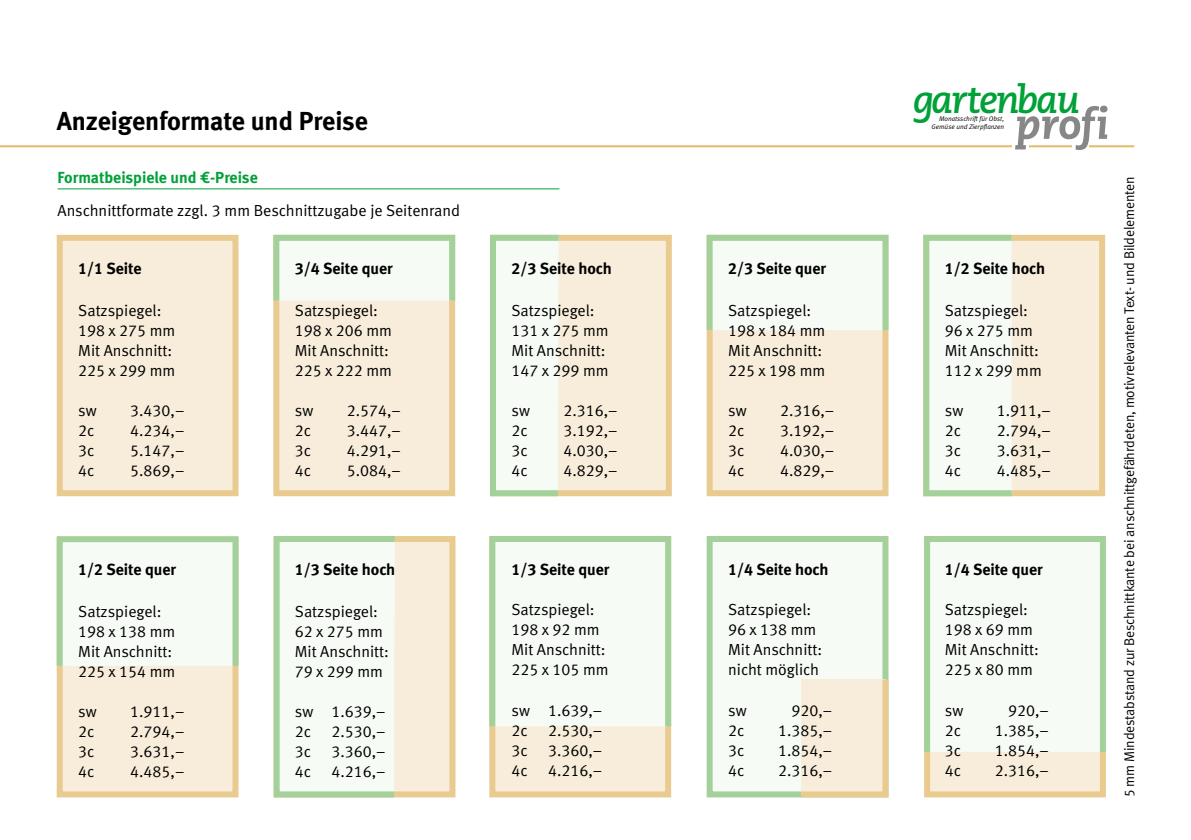
<style>
.page{position:relative;width:1191px;height:840px;background:#fff}
.page>*{position:absolute;margin:0;border:0;box-sizing:border-box;transform-origin:0 0}
.t1{font:italic 700 38.8px "Caecilia LT";letter-spacing:-.055em;color:#00a138}
.t2{font:26px "Meta Bold LF";color:#000}
.t3{font:16px/20px "Meta Normal LF";color:#000}
.t4{font:16px "Meta Bold LF";color:#000}
.t5{font:16px "Meta Bold LF";color:#00a138}
.t6{font:14px "Meta Normal LF";letter-spacing:-.01em;color:#000}
.t7{font:italic 6.8px "Meta Normal LF";color:#000}
</style>
<div class="page">
<hr style="left:0;top:145px;width:1134px;height:2px;background:#e1bb6b">
<div style="left:1012px;top:142px;width:16px;height:7px;background:#fff"></div>
<svg style="left:1015px;top:106px;width:92px;height:44px"></svg>
<hr style="left:58px;top:188px;width:501px;height:1px;background:#00a138">
<div style="left:57px;top:235px;width:181px;height:261px;background:#f8edda;border:6px solid #e9cb90"></div>
<div style="left:57px;top:537px;width:181px;height:260px;background:#f8edda;border:6px solid #e9cb90"></div>
<div style="left:273px;top:235px;width:182px;height:261px;background:#f8edda;border:6px solid #e9cb90"></div>
<div style="left:273px;top:235px;width:182px;height:68px;background:#f7fbf6;border:6px solid #a4d09a"></div>
<div style="left:489px;top:535px;width:182px;height:262px;background:#f8edda;border:6px solid #e9cb90"></div>
<div style="left:489px;top:535px;width:182px;height:194px;background:#f7fbf6;border:6px solid #a4d09a"></div>
<div style="left:924px;top:535px;width:182px;height:262px;background:#f8edda;border:6px solid #e9cb90"></div>
<div style="left:924px;top:535px;width:182px;height:219px;background:#f7fbf6;border:6px solid #a4d09a"></div>
<div style="left:57px;top:536px;width:181px;height:132px;background:#f7fbf6;border:6px solid #a4d09a"></div>
<div style="left:490px;top:235px;width:182px;height:261px;background:#f8edda;border:6px solid #e9cb90"></div>
<svg style="left:490px;top:234px;width:74px;height:263px;background:#edf4e8"></svg>
<div style="left:274px;top:535px;width:181px;height:262px;background:#f8edda;border:6px solid #e9cb90"></div>
<svg style="left:273px;top:535px;width:128px;height:263px;background:#f1f7ee"></svg>
<div style="left:706px;top:235px;width:182px;height:261px;background:#f8edda;border:6px solid #e9cb90"></div>
<svg style="left:706px;top:536px;width:183px;height:262px"></svg>
<svg style="left:795px;top:673px;width:94px;height:125px;background:#f5ead4"></svg>
<div style="left:706px;top:235px;width:182px;height:98px;background:#f7fbf6;border:6px solid #a4d09a"></div>
<div style="left:923px;top:235px;width:182px;height:261px;background:#f8edda;border:6px solid #e9cb90"></div>
<div style="left:923px;top:235px;width:91px;height:261px;background:#f7fbf6;border:6px solid #a4d09a"></div>
<h2 class="t2" style="left:57px;top:106px;width:313px">Anzeigenformate und Preise</h2>
<h1 class="t1" style="left:913px;top:76px;width:169px">gartenbau</h1>
<p class="t7" style="left:939px;top:115px;width:67px">Monatsschrift für Obst,</p>
<p class="t7" style="left:931px;top:123px;width:74px">Gemüse und Zierpflanzen</p>
<p class="t5" style="left:58px;top:167px;width:202px">Formatbeispiele und ¤-Preise</p>
<p class="t3" style="left:58px;top:200px;width:404px">Anschnittformate zzgl. 3 mm Beschnittzugabe je Seitenrand</p>
<p class="t4" style="left:78px;top:259px;width:65px">1/1 Seite</p>
<p class="t3" style="left:78px;top:300px;width:99px">Satzspiegel:<br>198 x 275 mm<br>Mit Anschnitt:<br>225 x 299 mm</p>
<p class="t3" style="left:78px;top:400px;width:20px">sw</p>
<p class="t3" style="left:130px;top:400px;width:56px">3.430,–</p>
<p class="t3" style="left:78px;top:420px;width:18px">2c</p>
<p class="t3" style="left:130px;top:420px;width:56px">4.234,–</p>
<p class="t3" style="left:78px;top:440px;width:18px">3c</p>
<p class="t3" style="left:130px;top:440px;width:56px">5.147,–</p>
<p class="t3" style="left:78px;top:460px;width:18px">4c</p>
<p class="t3" style="left:130px;top:460px;width:56px">5.869,–</p>
<p class="t4" style="left:78px;top:560px;width:99px">1/2 Seite quer</p>
<p class="t3" style="left:78px;top:601px;width:99px">Satzspiegel:<br>198 x 138 mm<br>Mit Anschnitt:<br>225 x 154 mm</p>
<p class="t3" style="left:78px;top:701px;width:20px">sw</p>
<p class="t3" style="left:130px;top:701px;width:56px">1.911,–</p>
<p class="t3" style="left:78px;top:721px;width:18px">2c</p>
<p class="t3" style="left:130px;top:721px;width:56px">2.794,–</p>
<p class="t3" style="left:78px;top:741px;width:18px">3c</p>
<p class="t3" style="left:130px;top:741px;width:56px">3.631,–</p>
<p class="t3" style="left:78px;top:761px;width:18px">4c</p>
<p class="t3" style="left:130px;top:761px;width:56px">4.485,–</p>
<p class="t4" style="left:295px;top:259px;width:99px">3/4 Seite quer</p>
<p class="t3" style="left:295px;top:300px;width:99px">Satzspiegel:<br>198 x 206 mm<br>Mit Anschnitt:<br>225 x 222 mm</p>
<p class="t3" style="left:295px;top:400px;width:20px">sw</p>
<p class="t3" style="left:347px;top:400px;width:56px">2.574,–</p>
<p class="t3" style="left:295px;top:420px;width:18px">2c</p>
<p class="t3" style="left:347px;top:420px;width:56px">3.447,–</p>
<p class="t3" style="left:295px;top:440px;width:18px">3c</p>
<p class="t3" style="left:347px;top:440px;width:56px">4.291,–</p>
<p class="t3" style="left:295px;top:460px;width:18px">4c</p>
<p class="t3" style="left:347px;top:460px;width:56px">5.084,–</p>
<p class="t4" style="left:295px;top:560px;width:102px">1/3 Seite hoch</p>
<p class="t3" style="left:295px;top:601px;width:95px">Satzspiegel:<br>62 x 275 mm<br>Mit Anschnitt:<br>79 x 299 mm</p>
<p class="t3" style="left:295px;top:701px;width:92px">sw 1.639,–<br>2c</p>
<p class="t3" style="left:331px;top:721px;width:56px">2.530,–</p>
<p class="t3" style="left:295px;top:741px;width:18px">3c</p>
<p class="t3" style="left:331px;top:741px;width:56px">3.360,–</p>
<p class="t3" style="left:295px;top:761px;width:18px">4c</p>
<p class="t3" style="left:331px;top:761px;width:56px">4.216,–</p>
<p class="t4" style="left:511px;top:259px;width:102px">2/3 Seite hoch</p>
<p class="t3" style="left:511px;top:300px;width:99px">Satzspiegel:<br>131 x 275 mm<br>Mit Anschnitt:<br>147 x 299 mm</p>
<p class="t3" style="left:511px;top:400px;width:20px">sw</p>
<p class="t3" style="left:563px;top:400px;width:56px">2.316,–</p>
<p class="t3" style="left:511px;top:420px;width:18px">2c</p>
<p class="t3" style="left:563px;top:420px;width:56px">3.192,–</p>
<p class="t3" style="left:511px;top:440px;width:18px">3c</p>
<p class="t3" style="left:563px;top:440px;width:56px">4.030,–</p>
<p class="t3" style="left:511px;top:460px;width:18px">4c</p>
<p class="t3" style="left:563px;top:460px;width:56px">4.829,–</p>
<p class="t4" style="left:511px;top:560px;width:99px">1/3 Seite quer</p>
<p class="t3" style="left:511px;top:599px;width:99px">Satzspiegel:<br>198 x 92 mm<br>Mit Anschnitt:<br>225 x 105 mm</p>
<p class="t3" style="left:511px;top:699px;width:92px">sw 1.639,–<br>2c</p>
<p class="t3" style="left:548px;top:719px;width:56px">2.530,–</p>
<p class="t3" style="left:511px;top:739px;width:18px">3c</p>
<p class="t3" style="left:548px;top:739px;width:56px">3.360,–</p>
<p class="t3" style="left:511px;top:759px;width:18px">4c</p>
<p class="t3" style="left:548px;top:759px;width:56px">4.216,–</p>
<p class="t4" style="left:728px;top:259px;width:99px">2/3 Seite quer</p>
<p class="t3" style="left:728px;top:300px;width:99px">Satzspiegel:<br>198 x 184 mm<br>Mit Anschnitt:<br>225 x 198 mm</p>
<p class="t3" style="left:728px;top:400px;width:20px">sw</p>
<p class="t3" style="left:780px;top:400px;width:56px">2.316,–</p>
<p class="t3" style="left:728px;top:420px;width:18px">2c</p>
<p class="t3" style="left:780px;top:420px;width:56px">3.192,–</p>
<p class="t3" style="left:728px;top:440px;width:18px">3c</p>
<p class="t3" style="left:780px;top:440px;width:56px">4.030,–</p>
<p class="t3" style="left:728px;top:460px;width:18px">4c</p>
<p class="t3" style="left:780px;top:460px;width:56px">4.829,–</p>
<p class="t4" style="left:728px;top:560px;width:102px">1/4 Seite hoch</p>
<p class="t3" style="left:728px;top:599px;width:95px">Satzspiegel:<br>96 x 138 mm<br>Mit Anschnitt: nicht möglich</p>
<p class="t3" style="left:728px;top:699px;width:20px">sw</p>
<p class="t3" style="left:791px;top:699px;width:42px">920,–</p>
<p class="t3" style="left:728px;top:719px;width:18px">2c</p>
<p class="t3" style="left:778px;top:719px;width:56px">1.385,–</p>
<p class="t3" style="left:728px;top:739px;width:18px">3c</p>
<p class="t3" style="left:778px;top:739px;width:56px">1.854,–</p>
<p class="t3" style="left:728px;top:759px;width:18px">4c</p>
<p class="t3" style="left:778px;top:759px;width:56px">2.316,–</p>
<p class="t4" style="left:944px;top:259px;width:102px">1/2 Seite hoch</p>
<p class="t3" style="left:944px;top:300px;width:99px">Satzspiegel:<br>96 x 275 mm<br>Mit Anschnitt:<br>112 x 299 mm</p>
<p class="t3" style="left:944px;top:400px;width:20px">sw</p>
<p class="t3" style="left:996px;top:400px;width:56px">1.911,–</p>
<p class="t3" style="left:944px;top:420px;width:18px">2c</p>
<p class="t3" style="left:996px;top:420px;width:56px">2.794,–</p>
<p class="t3" style="left:944px;top:440px;width:18px">3c</p>
<p class="t3" style="left:996px;top:440px;width:56px">3.631,–</p>
<p class="t3" style="left:944px;top:460px;width:18px">4c</p>
<p class="t3" style="left:996px;top:460px;width:56px">4.485,–</p>
<p class="t4" style="left:944px;top:560px;width:99px">1/4 Seite quer</p>
<p class="t3" style="left:944px;top:599px;width:95px">Satzspiegel:<br>198 x 69 mm<br>Mit Anschnitt:<br>225 x 80 mm</p>
<p class="t3" style="left:944px;top:699px;width:20px">sw</p>
<p class="t3" style="left:1008px;top:699px;width:42px">920,–</p>
<p class="t3" style="left:944px;top:719px;width:18px">2c</p>
<p class="t3" style="left:994px;top:719px;width:56px">1.385,–</p>
<p class="t3" style="left:944px;top:739px;width:18px">3c</p>
<p class="t3" style="left:994px;top:739px;width:56px">1.854,–</p>
<p class="t3" style="left:944px;top:759px;width:18px">4c</p>
<p class="t3" style="left:994px;top:759px;width:56px">2.316,–</p>
<p class="t6" style="left:1121px;top:797px;width:622px;rotate:-90deg">5 mm Mindestabstand zur Beschnittkante bei anschnittgefährdeten, motivrelevanten Text- und Bildelementen</p>
</div>
